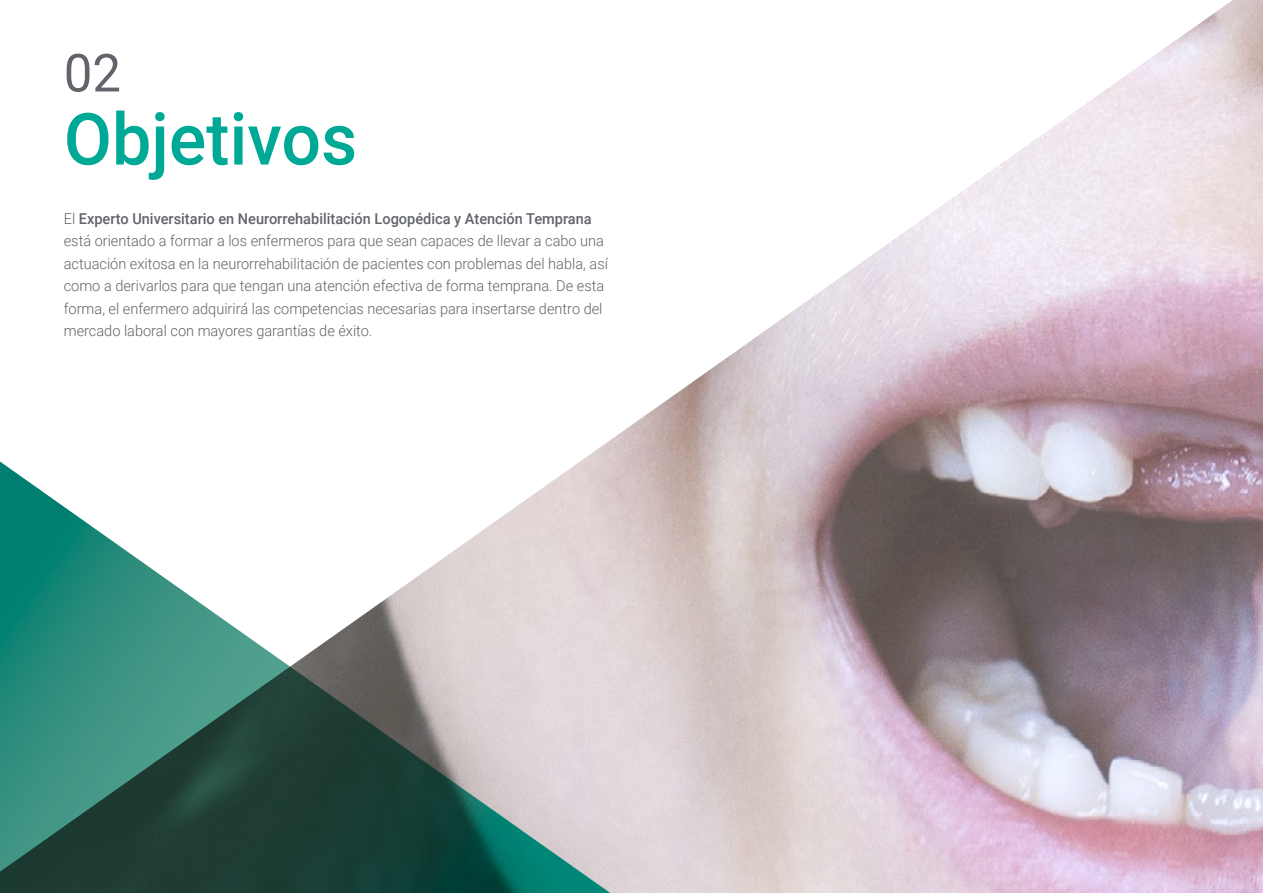
<style>
.page{position:relative;width:1263px;height:893px;background:#fff}
.page>*{position:absolute;margin:0;border:0;box-sizing:border-box;transform-origin:0 0}
.t1{font:500 72px "Roboto";color:#00a996}
.t2{font:52.5px "Roboto";color:#61646a}
.t3{font:300 15px/22.5px "Roboto";color:#61646a}
.s1{font-weight:500}
</style>
<div class="page">
<img style="left:602px;top:0;width:661px;height:893px">
<svg style="left:0;top:446px;width:640px;height:447px"></svg>
<h2 class="t2" style="left:64px;top:36px;width:59px">02</h2>
<h1 class="t1" style="left:64px;top:89px;width:295px">Objetivos</h1>
<p class="t3" style="left:64px;top:207px;width:546px">El <span class="s1">Experto Universitario en Neurorrehabilitación Logopédica y Atención Temprana </span>está orientado a formar a los enfermeros para que sean capaces de llevar a cabo una actuación exitosa en la neurorrehabilitación de pacientes con problemas del habla, así como a derivarlos para que tengan una atención efectiva de forma temprana. De esta forma, el enfermero adquirirá las competencias necesarias para insertarse dentro del mercado laboral con mayores garantías de éxito.</p>
</div>
